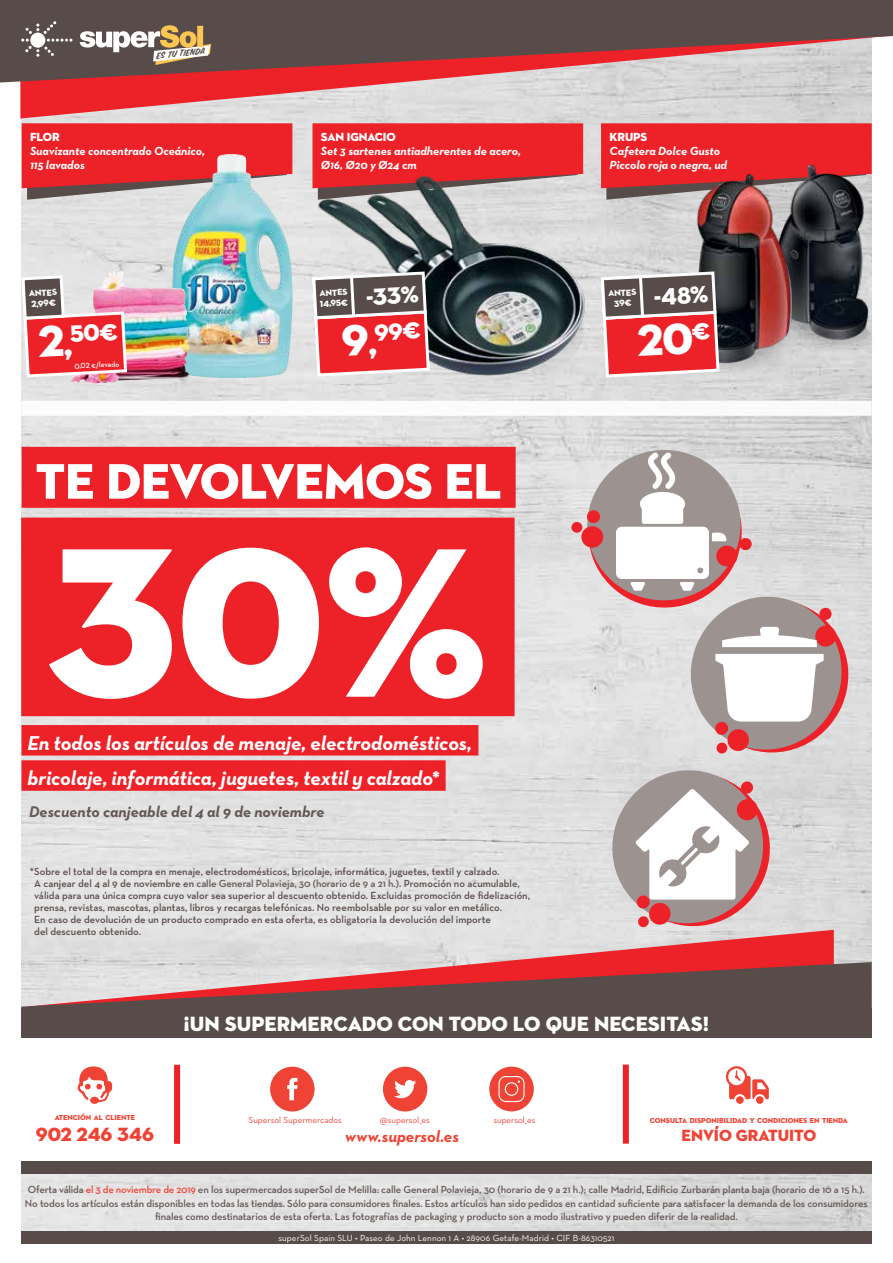
<style>
.page{position:relative;width:893px;height:1263px;background:#fff}
.page>*{position:absolute;margin:0;border:0;box-sizing:border-box;transform-origin:0 0}
.t1{font:216.6px "Neutraface 2 Display Titling";color:#fff}
.t2{font:50.85px "Neutraface 2 Display Titling";letter-spacing:-.005em;color:#fff}
.t3{font:24px "Neutraface 2 Display Titling";color:#fff}
.t4{font:23.7px "Neutraface 2 Display Titling";color:#fff}
.t5{font:21px "Neutraface 2 Display Titling";color:#fff}
.t6{font:italic 700 20.4px/35.2px "Neutra Text";letter-spacing:-.005em;color:#fff}
.t7{font:19.5px "Neutraface 2 Display Titling";color:#ef4435}
.t8{font:italic 700 16.5px "Neutra Text";color:#ef4435}
.t9{font:16.5px "Neutraface 2 Display Titling";color:#ef4435}
.t10{font:italic 700 15.75px "Neutra Text";color:#645856}
.t11{font:italic 700 12px/14.4px "Neutraface 2 Text";letter-spacing:-.005em;color:#fff}
.t12{font:12px "Neutraface 2 Display Titling";letter-spacing:-.01em;color:#fff}
.t13{font:600 10.5px/12px "Neutra Text";color:#584c4a}
.t14{font:600 10.5px/13.5px "Neutra Text";letter-spacing:-.01em;color:#645856;text-align:center}
.t15{font:9.75px "Sign Painter House Brush";color:#584c4a}
.t16{font:9px "Neutra Text";letter-spacing:.01em;color:#fff}
.t17{font:9px "Neutra Text";color:#ef4435}
.t18{font:9px/10.5px "Neutraface 2 Display Titling";color:#fff}
.t19{font:8.85px/10.4px "Neutraface 2 Display Titling";color:#fff}
.t20{font:600 7.5px "Neutraface 2 Text";color:#fff}
.t21{font:7.35px "Neutraface 2 Display Titling";color:#ef4435}
.s1{font-size:45px}
.s2{font-size:34.5px}
.s3{font-size:44.55px}
.s4{font-size:34.2px}
.s5{color:#645856}
.s6{color:#ef4435}
</style>
<div class="page">
<img style="left:21px;top:119px;width:851px;height:1112px">
<svg style="left:20px;top:83px;width:852px;height:36px;background:#ddb1b2"></svg>
<svg style="left:0;top:0;width:893px;height:83px;background:#835f5e"></svg>
<svg style="left:29px;top:930px;width:805px;height:32px;background:#e1b5b6"></svg>
<svg style="left:21px;top:962px;width:851px;height:74px;background:#9c6b6b"></svg>
<div style="left:0;top:1036px;width:893px;height:132px;background:#fff"></div>
<div style="left:21px;top:1231px;width:851px;height:13px;background:#584c4a"></div>
<div style="left:21px;top:1161px;width:851px;height:13px;background:#584c4a"></div>
<div style="left:21px;top:1008px;width:850px;height:29px;background:#584c4a"></div>
<svg style="left:77px;top:1066px;width:35px;height:37px"></svg>
<div style="left:174px;top:1065px;width:6px;height:79px;background:#ed2228"></div>
<div style="left:623px;top:1064px;width:6px;height:79px;background:#ed2228"></div>
<div style="left:736px;top:1096px;width:8px;height:8px;background:#ef4435;border-radius:50%"></div>
<div style="left:756px;top:1096px;width:8px;height:8px;background:#ef4435;border-radius:50%"></div>
<svg style="left:726px;top:1066px;width:43px;height:33px"></svg>
<svg style="left:270px;top:1067px;width:45px;height:44px"></svg>
<svg style="left:383px;top:1067px;width:44px;height:44px"></svg>
<svg style="left:489px;top:1067px;width:45px;height:44px"></svg>
<svg style="left:21px;top:21px;width:51px;height:36px;background:#766c6b"></svg>
<svg style="left:80px;top:25px;width:131px;height:40px"></svg>
<svg style="left:22px;top:123px;width:270px;height:77px;background:#de4448"></svg>
<div style="left:312px;top:123px;width:271px;height:53px;background:#ed2228"></div>
<svg style="left:601px;top:123px;width:271px;height:77px;background:#e5282e"></svg>
<div style="left:21px;top:401px;width:851px;height:15px;background:#fff"></div>
<div style="left:21px;top:725px;width:457px;height:30px;background:#ed2228"></div>
<div style="left:21px;top:760px;width:425px;height:31px;background:#ed2228"></div>
<img style="left:172px;top:154px;width:60px;height:222px">
<img style="left:84px;top:270px;width:30px;height:4px">
<svg style="left:21px;top:274px;width:108px;height:105px;background:#da7278"></svg>
<img style="left:310px;top:176px;width:281px;height:205px">
<svg style="left:311px;top:270px;width:120px;height:108px;background:#bd6062"></svg>
<img style="left:747px;top:162px;width:125px;height:197px">
<img style="left:672px;top:173px;width:141px;height:201px">
<div style="left:22px;top:447px;width:494px;height:61px;background:#ed2228"></div>
<div style="left:21px;top:518px;width:494px;height:198px;background:#ed2228"></div>
<svg style="left:571px;top:444px;width:288px;height:492px;background:#d4c8c8"></svg>
<svg style="left:599px;top:270px;width:122px;height:109px;background:#bc5f61"></svg>
<p class="t15" style="left:156px;top:51px;width:50px;rotate:-6deg">es tu tienda</p>
<p class="t12" style="left:30px;top:129px;width:31px">FLOR</p>
<p class="t11" style="left:30px;top:144px;width:176px">Suavizante concentrado Oceánico,<br>115 lavados</p>
<p class="t12" style="left:321px;top:129px;width:76px">SAN IGNACIO</p>
<p class="t11" style="left:321px;top:144px;width:201px">Set 3 sartenes antiadherentes de acero,<br>Ø16, Ø20 y Ø24 cm</p>
<p class="t12" style="left:609px;top:129px;width:39px">KRUPS</p>
<p class="t11" style="left:609px;top:144px;width:119px">Cafetera Dolce Gusto<br>Piccolo roja o negra, ud</p>
<p class="t18" style="left:29px;top:288px;width:30px;rotate:-3deg">ANTES<br>2,99€</p>
<p class="t19" style="left:319px;top:288px;width:29px;rotate:-3deg">ANTES<br>14,95€</p>
<h3 class="t4" style="left:365px;top:282px;width:54px;rotate:-3deg">-33%</h3>
<p class="t18" style="left:608px;top:288px;width:30px;text-align:center;rotate:-3deg">ANTES<br>39€</p>
<h3 class="t3" style="left:653px;top:282px;width:56px;rotate:-3deg">-48%</h3>
<h3 class="t3" style="left:37px;top:321px;width:81px;rotate:-3deg"><span class="s1">2</span><span class="s2">,</span>50€</h3>
<p class="t20" style="left:74px;top:361px;width:46px;rotate:-3deg">0,02 €/lavado</p>
<h3 class="t4" style="left:341px;top:320px;width:81px;rotate:-3deg"><span class="s3">9</span><span class="s4">,</span>99€</h3>
<h2 class="t2" style="left:35px;top:449px;width:468px">TE DEVOLVEMOS EL</h2>
<h1 class="t1" style="left:47px;top:487px;width:443px">30%</h1>
<h3 class="t6" style="left:28px;top:725px;width:446px">En todos los artículos de menaje, electrodomésticos, bricolaje, informática, juguetes, textil y calzado*</h3>
<h3 class="t10" style="left:29px;top:801px;width:297px">Descuento canjeable del 4 al 9 de noviembre</h3>
<p class="t13" style="left:34px;top:865px;width:497px;text-indent:-4px">*Sobre el total de la compra en menaje, electrodomésticos, bricolaje, informática, juguetes, textil y calzado.<br>A canjear del 4 al 9 de noviembre en <span class="s5">calle General Polavieja, 30 (horario de 9 a 21 h.)</span>. Promoción no acumulable, válida para una única compra cuyo valor sea superior al descuento obtenido. Excluidas promoción de fidelización, prensa, revistas, mascotas, plantas, libros y recargas telefónicas. No reembolsable por su valor en metálico.<br>En caso de devolución de un producto comprado en esta oferta, es obligatoria la devolución del importe<br>del descuento obtenido.</p>
<h3 class="t5" style="left:183px;top:1011px;width:527px">¡UN SUPERMERCADO CON TODO LO QUE NECESITAS!</h3>
<p class="t21" style="left:55px;top:1112px;width:82px">ATENCIÓN AL CLIENTE</p>
<p class="t17" style="left:249px;top:1114px;width:95px">Supersol Supermercados</p>
<p class="t17" style="left:380px;top:1114px;width:52px">@supersol_es</p>
<p class="t17" style="left:493px;top:1115px;width:44px">supersol_es</p>
<p class="t21" style="left:650px;top:1116px;width:200px">CONSULTA DISPONIBILIDAD Y CONDICIONES EN TIENDA</p>
<h3 class="t7" style="left:36px;top:1122px;width:120px">902 246 346</h3>
<h3 class="t8" style="left:345px;top:1126px;width:116px">www.supersol.es</h3>
<h3 class="t9" style="left:681px;top:1125px;width:136px">ENVÍO GRATUITO</h3>
<p class="t14" style="left:25px;top:1182px;width:844px">Oferta válida <span class="s6">el 3 de noviembre de 2019</span> en los supermercados superSol de Melilla: calle General Polavieja, 30 (horario de 9 a 21 h.); calle Madrid, Edificio Zurbarán planta baja (horario de 10 a 15 h.).<br>No todos los artículos están disponibles en todas las tiendas. Sólo para consumidores finales. Estos artículos han sido pedidos en cantidad suficiente para satisfacer la demanda de los consumidores finales como destinatarios de esta oferta. Las fotografías de packaging y producto son a modo ilustrativo y pueden diferir de la realidad.</p>
<p class="t16" style="left:278px;top:1232px;width:337px">superSol Spain SLU • Paseo de John Lennon 1 A • 28906 Getafe-Madrid • CIF B-86310521</p>
</div>
